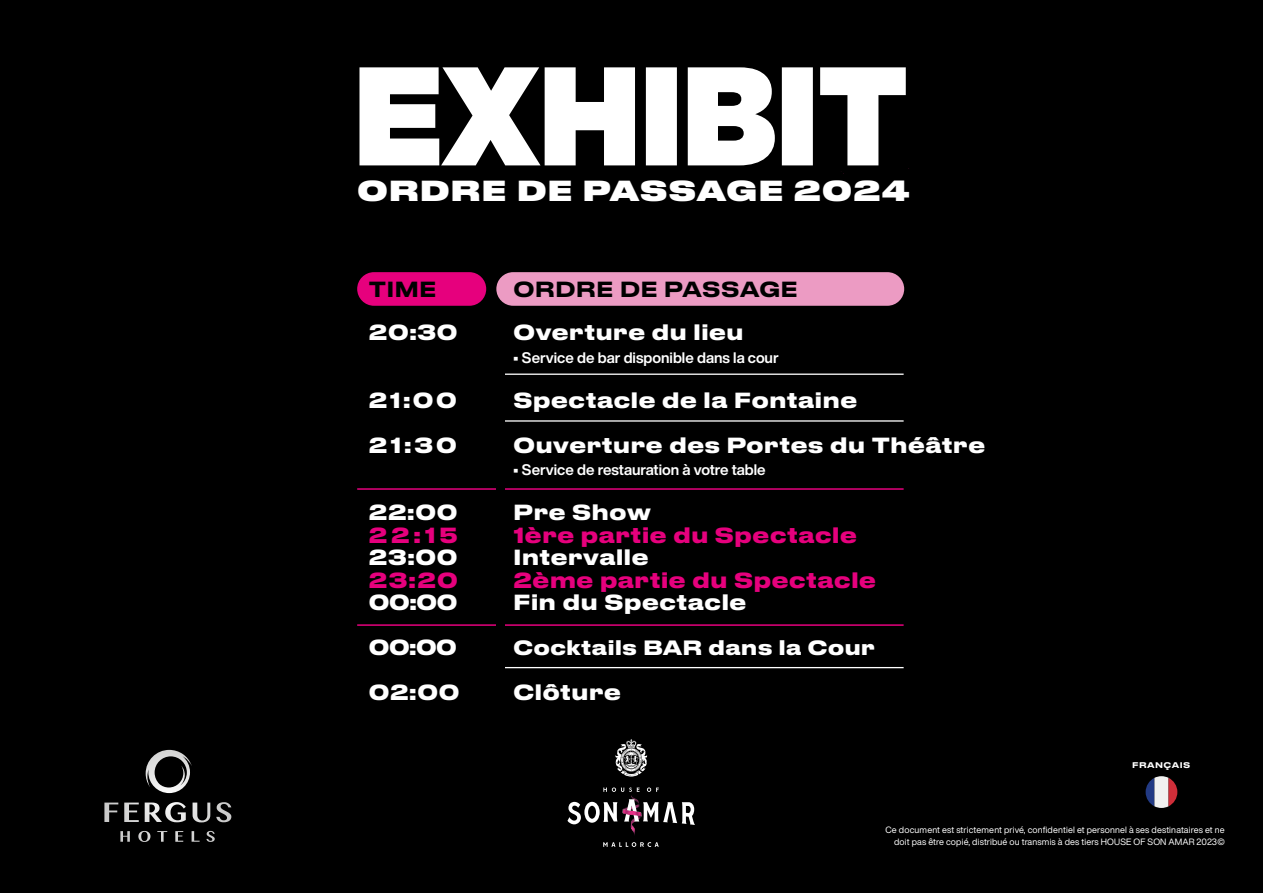
<style>
.page{position:relative;width:1263px;height:893px;background:#000}
.page>*{position:absolute;margin:0;border:0;box-sizing:border-box;transform-origin:0 0}
.t1{font:27.3px "Druk Text Wide Super";letter-spacing:.025em;color:#fff}
.t2{font:700 20.55px/45px "Druk Text Wide";color:#fff}
.t3{font:700 20.55px "Druk Text Wide";color:#e6007d}
.t4{font:500 20.55px "Druk Text Wide";color:#000}
.t5{font:700 20.55px/45px "Druk Text Wide";letter-spacing:-.05em;color:#fff}
.t6{font:700 19.5px "Druk Text Wide";color:#fff}
.t7{font:700 15px "Helvetica Now Display";color:#fff}
.t8{font:9px/12px "Helvetica Now Display";letter-spacing:.02em;color:#fff;text-align:right}
.t9{font:500 7.8px "Druk Text Wide";letter-spacing:.05em;color:#fff}
</style>
<div class="page">
<svg style="left:359px;top:67px;width:547px;height:98px;fill:#fff"></svg>
<svg style="left:567px;top:787px;width:128px;height:60px"></svg>
<svg style="left:615px;top:739px;width:32px;height:37px"></svg>
<svg style="left:146px;top:750px;width:85px;height:72px"></svg>
<div style="left:357px;top:272px;width:129px;height:34px;background:#e6007d;border-radius:17px"></div>
<div style="left:496px;top:272px;width:408px;height:34px;background:#ec9bc3;border-radius:17px"></div>
<hr style="left:357px;top:488px;width:547px;height:2px;background:#e6007d">
<hr style="left:496px;top:374px;width:408px;height:1px;background:#fff">
<hr style="left:496px;top:420px;width:408px;height:2px;background:#fff">
<hr style="left:496px;top:667px;width:408px;height:1px;background:#fff">
<hr style="left:357px;top:624px;width:547px;height:2px;background:#e6007d">
<div style="left:496px;top:323px;width:9px;height:400px;background:#000"></div>
<svg style="left:1145px;top:776px;width:32px;height:32px"></svg>
<h1 class="t1" style="left:357px;top:166px;width:554px">ORDRE DE PASSAGE 2024</h1>
<h2 class="t4" style="left:369px;top:272px;width:70px">TIME</h2>
<h2 class="t4" style="left:513px;top:272px;width:287px">ORDRE DE PASSAGE</h2>
<h2 class="t2" style="left:369px;top:308px;width:91px">20:30</h2>
<h2 class="t2" style="left:513px;top:308px;width:232px">Overture du lieu</h2>
<h3 class="t7" style="left:513px;top:347px;width:267px">• Service de bar disponible dans la cour</h3>
<h2 class="t2" style="left:513px;top:375px;width:474px">Spectacle de la Fontaine<br>Ouverture des Portes du Théâtre</h2>
<h3 class="t7" style="left:513px;top:459px;width:254px">• Service de restauration à votre table</h3>
<h2 class="t2" style="left:513px;top:488px;width:139px">Pre Show</h2>
<h2 class="t3" style="left:513px;top:517px;width:346px">1ère partie du Spectacle</h2>
<h2 class="t2" style="left:513px;top:533px;width:137px">Intervalle</h2>
<h2 class="t3" style="left:513px;top:562px;width:365px">2ème partie du Spectacle</h2>
<h2 class="t2" style="left:513px;top:578px;width:235px">Fin du Spectacle</h2>
<h3 class="t6" style="left:513px;top:631px;width:364px">Cocktails BAR dans la Cour</h3>
<h2 class="t2" style="left:513px;top:668px;width:110px">Clôture</h2>
<h2 class="t2" style="left:369px;top:375px;width:90px">21:00<br>21:30</h2>
<h2 class="t2" style="left:369px;top:488px;width:91px">22:00</h2>
<h2 class="t3" style="left:369px;top:517px;width:91px">22:15</h2>
<h2 class="t2" style="left:369px;top:533px;width:91px">23:00</h2>
<h2 class="t3" style="left:369px;top:562px;width:91px">23:20</h2>
<h2 class="t5" style="left:369px;top:578px;width:93px">00:00<br>00:00<br>02:00</h2>
<p class="t9" style="left:1132px;top:758px;width:60px">FRANÇAIS</p>
<p class="t8" style="left:885px;top:824px;width:341px">Ce document est strictement privé, confidentiel et personnel à ses destinataires et ne doit pas être copié, distribué ou transmis à des tiers HOUSE OF SON AMAR 2023©</p>
</div>
